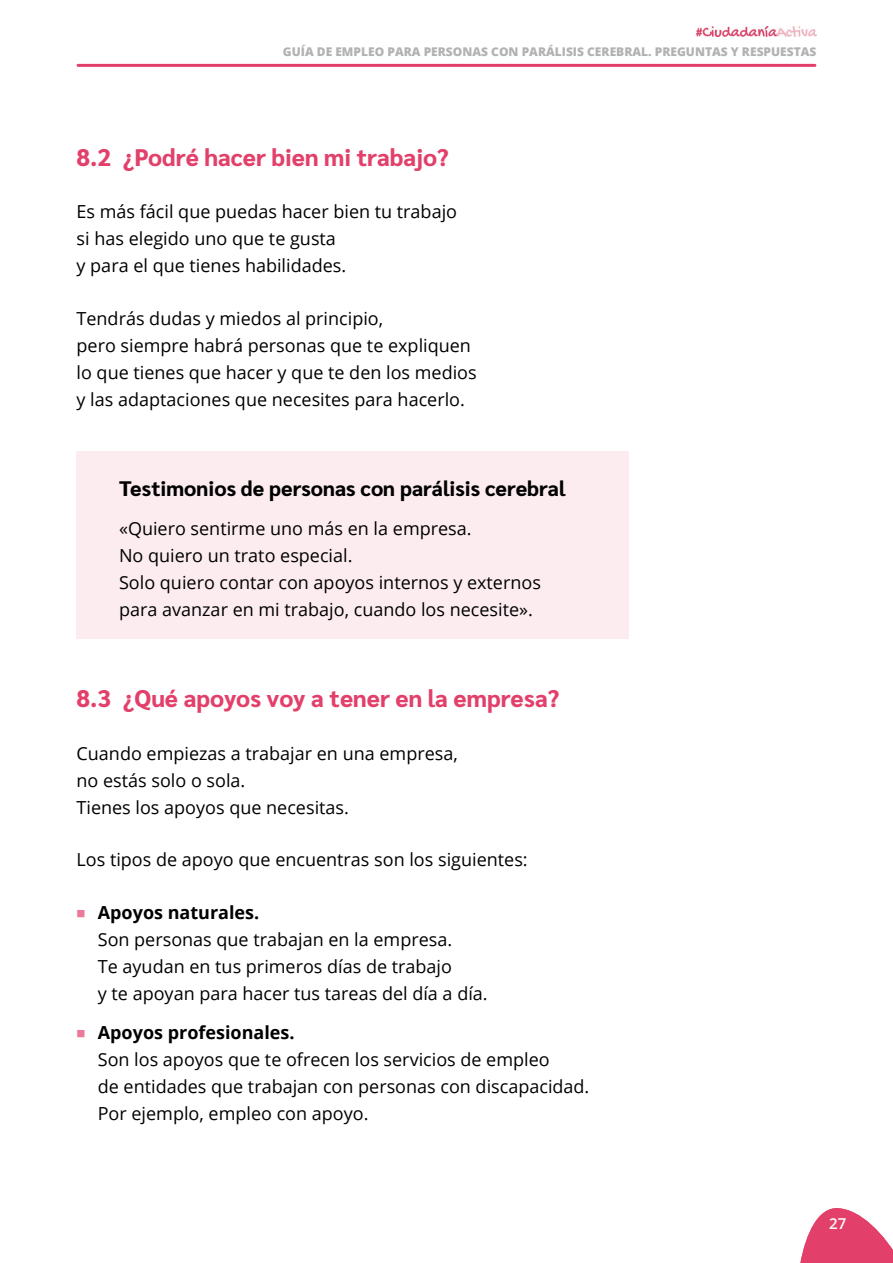
<style>
.page{position:relative;width:893px;height:1263px;background:#fff}
.page>*{position:absolute;margin:0;border:0;box-sizing:border-box;transform-origin:0 0}
.t1{font:800 24px "Sarabun";color:#e2406a}
.t2{font:800 21px "Sarabun";color:#000}
.L{font:18px/27px "Open Sans";color:#000}
.t3{font:600 15px "Open Sans";color:#fff}
.t4{font:800 12px "Open Sans";color:#b3b2b2}
.s1{font-family:"Sarabun";font-weight:800;font-size:15px;color:#eb7997}
.s2{font-weight:700}
</style>
<div class="page">
<img style="left:696px;top:26px;width:120px;height:11px">
<hr style="left:78px;top:64px;width:737px;height:3px;background:#e2406a">
<svg style="left:800px;top:1208px;width:93px;height:55px"></svg>
<div style="left:77px;top:452px;width:552px;height:187px;background:#fcecf0"></div>
<p class="t4" style="left:283px;top:43px;width:535px">GUÍA DE EMPLEO PARA PERSONAS CON PARÁLISIS CEREBRAL. PREGUNTAS Y RESPUESTAS</p>
<h3 class="t1" style="left:77px;top:144px;width:374px">8.2 ¿Podré hacer bien mi trabajo?</h3>
<p class="L" style="left:77px;top:198px;width:382px">Es más fácil que puedas hacer bien tu trabajo si has elegido uno que te gusta<br>y para el que tienes habilidades.</p>
<p class="L" style="left:77px;top:304px;width:402px">Tendrás dudas y miedos al principio,<br>pero siempre habrá personas que te expliquen lo que tienes que hacer y que te den los medios y las adaptaciones que necesites para hacerlo.</p>
<h4 class="t2" style="left:119px;top:476px;width:448px">Testimonios de personas con parálisis cerebral</h4>
<p class="L" style="left:119px;top:515px;width:423px">«Quiero sentirme uno más en la empresa.<br>No quiero un trato especial.<br>Solo quiero contar con apoyos internos y externos para avanzar en mi trabajo, cuando los necesite».</p>
<h3 class="t1" style="left:77px;top:685px;width:484px">8.3 ¿Qué apoyos voy a tener en la empresa?</h3>
<p class="L" style="left:77px;top:739px;width:383px">Cuando empiezas a trabajar en una empresa, no estás solo o sola.<br>Tienes los apoyos que necesitas.</p>
<p class="L" style="left:77px;top:846px;width:453px">Los tipos de apoyo que encuentras son los siguientes:</p>
<p class="L" style="left:98px;top:898px;width:391px;text-indent:-21px"><span class="s1">■</span> <span class="s2">Apoyos naturales.<br></span>Son personas que trabajan en la empresa.<br>Te ayudan en tus primeros días de trabajo<br>y te apoyan para hacer tus tareas del día a día.</p>
<p class="L" style="left:98px;top:1019px;width:493px;text-indent:-21px"><span class="s1">■</span> <span class="s2">Apoyos profesionales.<br></span>Son los apoyos que te ofrecen los servicios de empleo<br>de entidades que trabajan con personas con discapacidad.<br>Por ejemplo, empleo con apoyo.</p>
<p class="t3" style="left:829px;top:1213px;width:19px">27</p>
</div>
